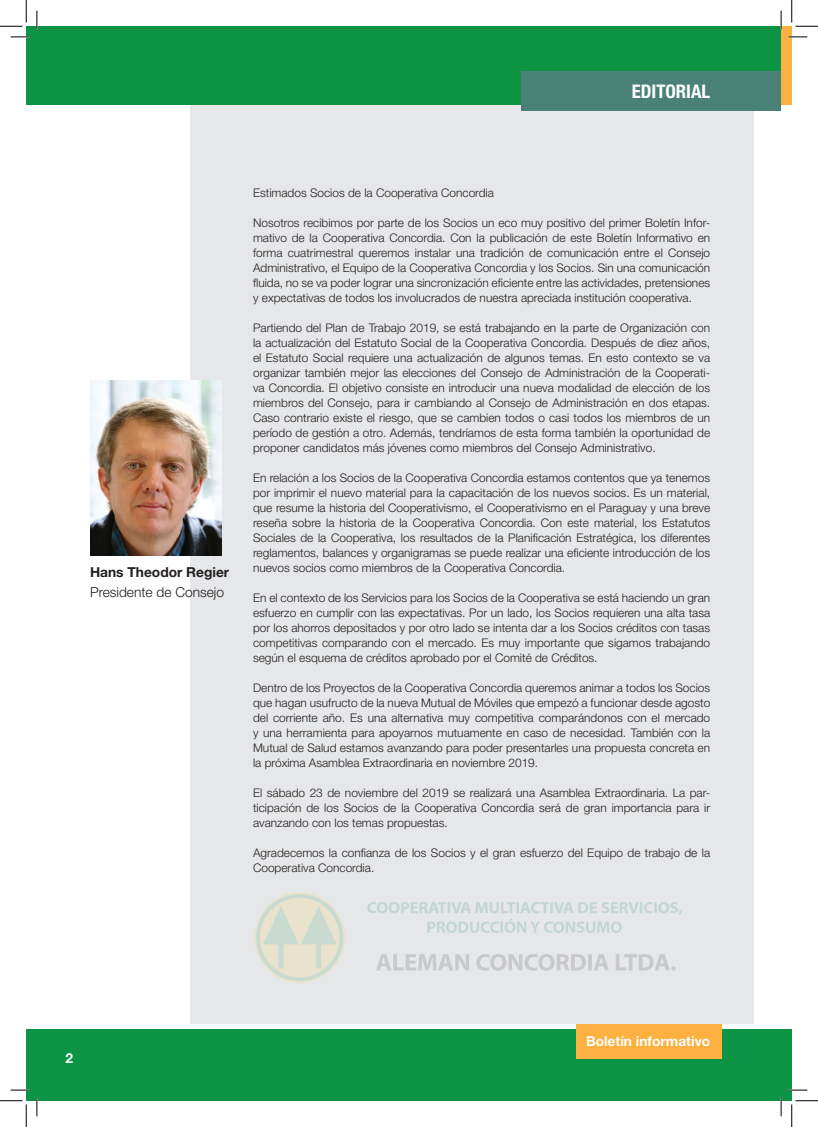
<style>
.page{position:relative;width:818px;height:1127px;background:#fff}
.page>*{position:absolute;margin:0;border:0;box-sizing:border-box;transform-origin:0 0}
.Título-Español{font:700 condensed 18.75px "Helvetica Neue LT Std";color:#fff}
.t1{font:700 13.75px "Helvetica Neue LT Std";color:#fff}
.Estilo-párrafo-edito{font:300 13.75px "Helvetica Neue LT Std";color:#231f20}
.Estilo-párrafo-edito-2{font:700 13.75px "Helvetica Neue LT Std";color:#231f20}
.Estilo_de_párrafo_1{font:300 11.88px/15px "Helvetica Neue LT Std";color:#231f20;text-align:justify}
</style>
<div class="page">
<div style="left:26px;top:1029px;width:755px;height:71px;background:#0d9344"></div>
<div style="left:576px;top:1023px;width:145px;height:35px;background:#fbb03f"></div>
<div style="left:781px;top:1029px;width:11px;height:71px;background:#0d9344"></div>
<div style="left:190px;top:104px;width:564px;height:919px;background:#e6e7e9"></div>
<div style="left:26px;top:26px;width:755px;height:78px;background:#0d9344"></div>
<div style="left:781px;top:26px;width:11px;height:78px;background:#fbb03f"></div>
<div style="left:522px;top:71px;width:259px;height:40px;background:#498177"></div>
<img style="left:90px;top:380px;width:131px;height:175px">
<svg style="left:376px;top:954px;width:300px;height:16px"></svg>
<svg style="left:367px;top:902px;width:315px;height:30px"></svg>
<svg style="left:256px;top:893px;width:87px;height:87px"></svg>
<svg style="left:11px;top:36px;width:18px;height:2px"></svg>
<svg style="left:788px;top:36px;width:19px;height:2px"></svg>
<svg style="left:11px;top:1089px;width:18px;height:1px"></svg>
<svg style="left:788px;top:1089px;width:19px;height:1px"></svg>
<svg style="left:36px;top:11px;width:2px;height:18px"></svg>
<svg style="left:36px;top:1097px;width:2px;height:18px"></svg>
<svg style="left:780px;top:11px;width:2px;height:18px"></svg>
<svg style="left:780px;top:1097px;width:2px;height:18px"></svg>
<svg style="left:0;top:0;width:27px;height:27px"></svg>
<svg style="left:0;top:1100px;width:27px;height:26px"></svg>
<svg style="left:791px;top:0;width:27px;height:27px"></svg>
<svg style="left:791px;top:1100px;width:27px;height:26px"></svg>
<p class="Título-Español" style="left:632px;top:80px;width:80px">EDITORIAL</p>
<p class="Estilo-párrafo-edito-2" style="left:90px;top:563px;width:141px">Hans Theodor Regier</p>
<p class="Estilo-párrafo-edito" style="left:90px;top:583px;width:135px">Presidente de Consejo</p>
<p class="Estilo_de_párrafo_1" style="left:253px;top:184px;width:242px">Estimados Socios de la Cooperativa Concordia</p>
<p class="Estilo_de_párrafo_1" style="left:253px;top:214px;width:459px">Nosotros recibimos por parte de los Socios un eco muy positivo del primer Boletín Infor&shy;mativo de la Cooperativa Concordia. Con la publicación de este Boletín Informativo en forma cuatrimestral queremos instalar una tradición de comunicación entre el Consejo Administrativo, el Equipo de la Cooperativa Concordia y los Socios. Sin una comunicación fluida, no se va poder lograr una sincronización eficiente entre las actividades, pretensiones y expectativas de todos los involucrados de nuestra apreciada institución cooperativa.</p>
<p class="Estilo_de_párrafo_1" style="left:253px;top:319px;width:459px">Partiendo del Plan de Trabajo 2019, se está trabajando en la parte de Organización con la actualización del Estatuto Social de la Cooperativa Concordia. Después de diez años, el Estatuto Social requiere una actualización de algunos temas. En esto contexto se va organizar también mejor las elecciones del Consejo de Administración de la Cooperati&shy;va Concordia. El objetivo consiste en introducir una nueva modalidad de elección de los miembros del Consejo, para ir cambiando al Consejo de Administración en dos etapas.<br>Caso contrario existe el riesgo, que se cambien todos o casi todos los miembros de un período de gestión a otro. Además, tendríamos de esta forma también la oportunidad de proponer candidatos más jóvenes como miembros del Consejo Administrativo.</p>
<p class="Estilo_de_párrafo_1" style="left:253px;top:469px;width:459px">En relación a los Socios de la Cooperativa Concordia estamos contentos que ya tenemos por imprimir el nuevo material para la capacitación de los nuevos socios. Es un material, que resume la historia del Cooperativismo, el Cooperativismo en el Paraguay y una breve reseña sobre la historia de la Cooperativa Concordia. Con este material, los Estatutos Sociales de la Cooperativa, los resultados de la Planificación Estratégica, los diferentes reglamentos, balances y organigramas se puede realizar una eficiente introducción de los nuevos socios como miembros de la Cooperativa Concordia.</p>
<p class="Estilo_de_párrafo_1" style="left:253px;top:589px;width:459px">En el contexto de los Servicios para los Socios de la Cooperativa se está haciendo un gran esfuerzo en cumplir con las expectativas. Por un lado, los Socios requieren una alta tasa por los ahorros depositados y por otro lado se intenta dar a los Socios créditos con tasas competitivas comparando con el mercado. Es muy importante que sigamos trabajando según el esquema de créditos aprobado por el Comité de Créditos.</p>
<p class="Estilo_de_párrafo_1" style="left:253px;top:679px;width:459px">Dentro de los Proyectos de la Cooperativa Concordia queremos animar a todos los Socios que hagan usufructo de la nueva Mutual de Móviles que empezó a funcionar desde agosto del corriente año. Es una alternativa muy competitiva comparándonos con el mercado y una herramienta para apoyarnos mutuamente en caso de necesidad. También con la Mutual de Salud estamos avanzando para poder presentarles una propuesta concreta en la próxima Asamblea Extraordinaria en noviembre 2019.</p>
<p class="Estilo_de_párrafo_1" style="left:253px;top:784px;width:459px">El sábado 23 de noviembre del 2019 se realizará una Asamblea Extraordinaria. La par&shy;ticipación de los Socios de la Cooperativa Concordia será de gran importancia para ir avanzando con los temas propuestas.</p>
<p class="Estilo_de_párrafo_1" style="left:253px;top:844px;width:459px">Agradecemos la confianza de los Socios y el gran esfuerzo del Equipo de trabajo de la<br>Cooperativa Concordia.</p>
<p class="t1" style="left:66px;top:1049px;width:9px">2</p>
<p class="t1" style="left:586px;top:1032px;width:126px">Boletín informativo</p>
</div>
